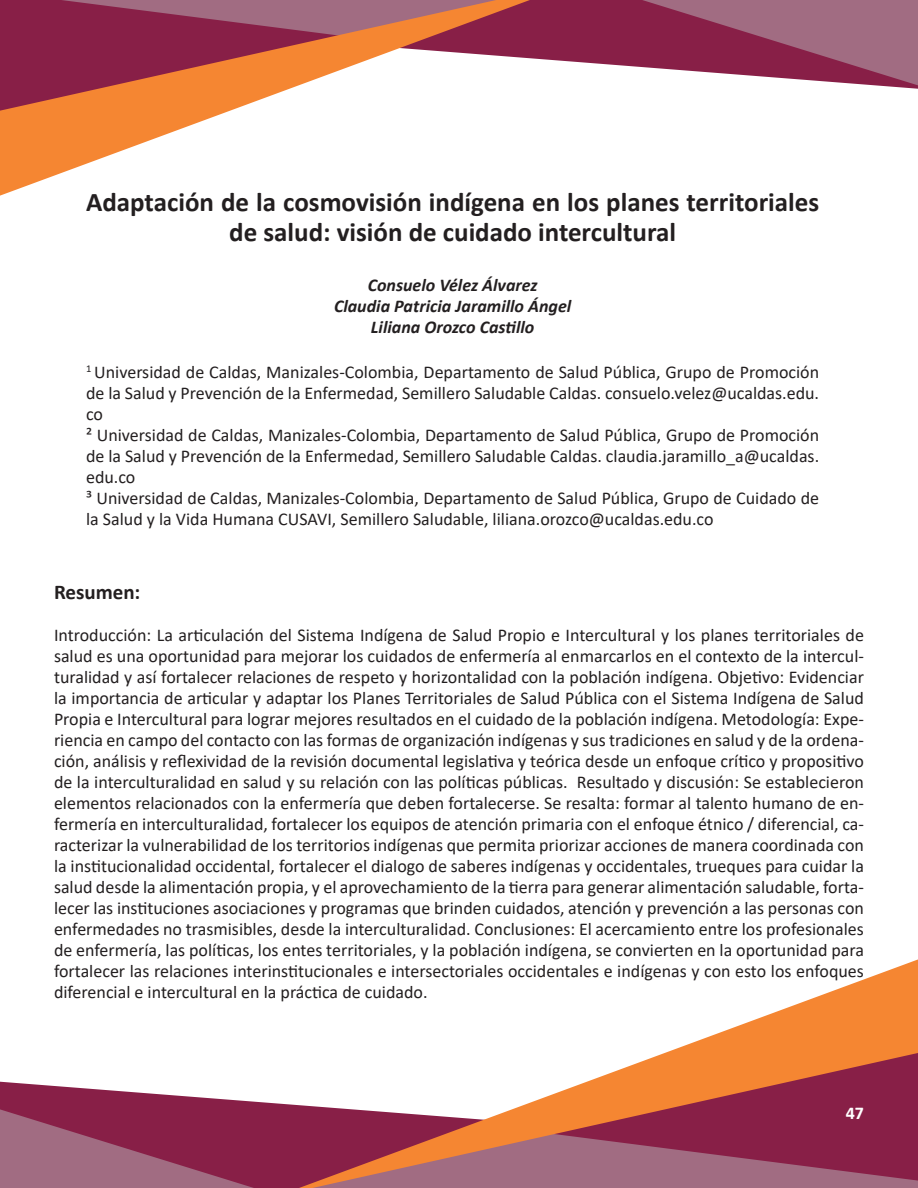
<style>
.page{position:relative;width:918px;height:1188px;background:#fff}
.page>*{position:absolute;margin:0;border:0;box-sizing:border-box;transform-origin:0 0}
.Titulo{font:700 27px/30px "Calibri";color:#231f20;text-align:center}
.Titulo_interno{font:700 21px "Calibri";color:#231f20}
.t1{font:18px/21px "Calibri";color:#231f20;text-align:justify}
.Nombre_autor{font:italic 700 18px "Calibri";color:#231f20}
.t2{font:700 18px "Calibri";color:#fff}
</style>
<div class="page">
<svg style="left:530px;top:0;width:388px;height:89px"></svg>
<svg style="left:0;top:0;width:530px;height:196px"></svg>
<svg style="left:0;top:1082px;width:299px;height:106px;fill:#881f47"></svg>
<svg style="left:299px;top:959px;width:619px;height:229px"></svg>
<p class="Titulo" style="left:86px;top:187px;width:735px">Adaptación de la cosmovisión indígena en los planes territoriales de salud: visión de cuidado intercultural</p>
<p class="Nombre_autor" style="left:368px;top:273px;width:171px">Consuelo Vélez Álvarez</p>
<p class="Nombre_autor" style="left:334px;top:294px;width:239px">Claudia Patricia Jaramillo Ángel</p>
<p class="Nombre_autor" style="left:371px;top:315px;width:165px">Liliana Orozco Castillo</p>
<p class="t1" style="left:86px;top:361px;width:735px"><sup>1</sup> Universidad de Caldas, Manizales-Colombia, Departamento de Salud Pública, Grupo de Promoción de la Salud y Prevención de la Enfermedad, Semillero Saludable Caldas. consuelo.velez@ucaldas.edu. co</p>
<p class="t1" style="left:86px;top:424px;width:735px">² Universidad de Caldas, Manizales-Colombia, Departamento de Salud Pública, Grupo de Promoción de la Salud y Prevención de la Enfermedad, Semillero Saludable Caldas. claudia.jaramillo_a@ucaldas. edu.co</p>
<p class="t1" style="left:86px;top:487px;width:735px">³ Universidad de Caldas, Manizales-Colombia, Departamento de Salud Pública, Grupo de Cuidado de la Salud y la Vida Humana CUSAVI, Semillero Saludable, liliana.orozco@ucaldas.edu.co</p>
<p class="Titulo_interno" style="left:54px;top:577px;width:88px">Resumen:</p>
<p class="t1" style="left:54px;top:624px;width:812px">Introducción: La articulación del Sistema Indígena de Salud Propio e Intercultural y los planes territoriales de salud es una oportunidad para mejorar los cuidados de enfermería al enmarcarlos en el contexto de la intercul&shy;turalidad y así fortalecer relaciones de respeto y horizontalidad con la población indígena. Objetivo: Evidenciar la importancia de articular y adaptar los Planes Territoriales de Salud Pública con el Sistema Indígena de Salud Propia e Intercultural para lograr mejores resultados en el cuidado de la población indígena. Metodología: Expe&shy;riencia en campo del contacto con las formas de organización indígenas y sus tradiciones en salud y de la ordena&shy;ción, análisis y reflexividad de la revisión documental legislativa y teórica desde un enfoque crítico y propositivo de la interculturalidad en salud y su relación con las políticas públicas. Resultado y discusión: Se establecieron elementos relacionados con la enfermería que deben fortalecerse. Se resalta: formar al talento humano de en&shy;fermería en interculturalidad, fortalecer los equipos de atención primaria con el enfoque étnico / diferencial, ca&shy;racterizar la vulnerabilidad de los territorios indígenas que permita priorizar acciones de manera coordinada con la institucionalidad occidental, fortalecer el dialogo de saberes indígenas y occidentales, trueques para cuidar la salud desde la alimentación propia, y el aprovechamiento de la tierra para generar alimentación saludable, forta&shy;lecer las instituciones asociaciones y programas que brinden cuidados, atención y prevención a las personas con enfermedades no trasmisibles, desde la interculturalidad. Conclusiones: El acercamiento entre los profesionales de enfermería, las políticas, los entes territoriales, y la población indígena, se convierten en la oportunidad para fortalecer las relaciones interinstitucionales e intersectoriales occidentales e indígenas y con esto los enfoques diferencial e intercultural en la práctica de cuidado.</p>
<p class="t2" style="left:846px;top:1100px;width:20px">47</p>
</div>
